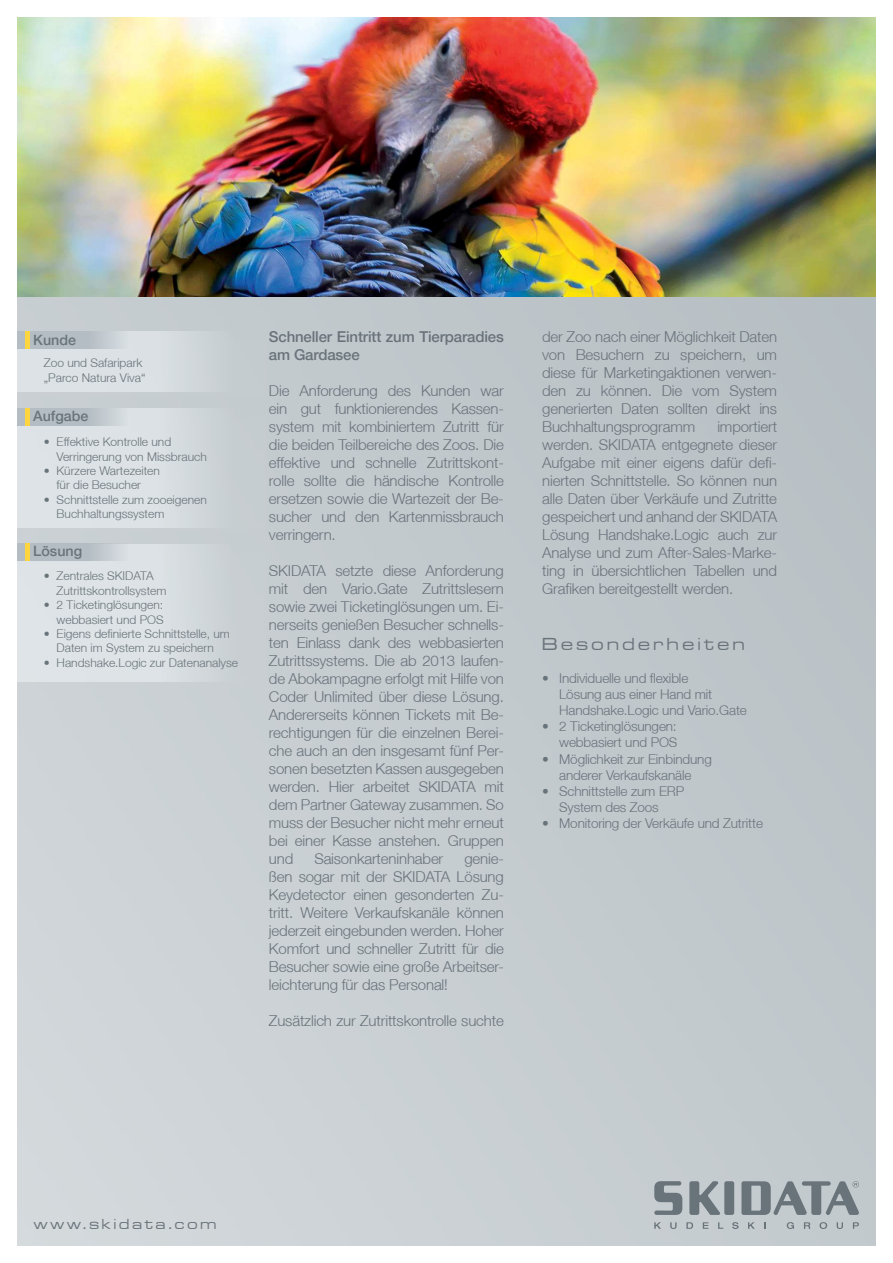
<style>
.page{position:relative;width:893px;height:1263px;background:#fff}
.page>*{position:absolute;margin:0;border:0;box-sizing:border-box;transform-origin:0 0}
.t1{font:18px "Microgramma D Medi Exte";letter-spacing:.2em;color:#69737a}
.t2{font:300 15px/18px "Helvetica Neue LT";letter-spacing:-.01em;color:#69737a;text-align:justify}
.t3{font:500 15px/18px "Helvetica Neue LT";letter-spacing:-.01em;color:#69737a}
.t4{font:15px "Microgramma D Medi Exte";letter-spacing:.2em;color:#69737a}
.t5{font:500 14.25px "Helvetica Neue LT";color:#69737a}
.t6{font:300 13.5px/16.2px "Helvetica Neue LT";letter-spacing:-.01em;color:#69737a}
.t7{font:300 12px/14.4px "Helvetica Neue LT";color:#69737a}
</style>
<div class="page">
<img style="left:17px;top:296px;width:859px;height:950px">
<img style="left:17px;top:17px;width:859px;height:279px">
<div style="left:13px;top:332px;width:261px;height:72px;background:#c6ccd0"></div>
<div style="left:12px;top:332px;width:250px;height:60px;background:linear-gradient(to right,#e3e9ec,#c8cfd2)"></div>
<div style="left:13px;top:544px;width:261px;height:149px;background:#c9cfd3"></div>
<div style="left:12px;top:544px;width:250px;height:137px;background:linear-gradient(to right,#e5eaed,#cbd1d5)"></div>
<div style="left:13px;top:409px;width:261px;height:130px;background:#c7ced1"></div>
<div style="left:12px;top:408px;width:250px;height:119px;background:linear-gradient(to right,#e4e9ed,#c9d0d3)"></div>
<div style="left:16px;top:332px;width:112px;height:17px;background:linear-gradient(to right,#aab4bb,#cad1d6)"></div>
<hr style="left:26px;top:332px;width:4px;height:17px;background:#ffd540">
<div style="left:16px;top:408px;width:112px;height:18px;background:linear-gradient(to right,#aab4bb,#cad1d6)"></div>
<hr style="left:26px;top:408px;width:4px;height:18px;background:#ffd540">
<div style="left:16px;top:543px;width:112px;height:18px;background:linear-gradient(to right,#aab4ba,#cbd2d6)"></div>
<hr style="left:26px;top:543px;width:4px;height:18px;background:#ffd540">
<svg style="left:654px;top:1222px;width:8px;height:7px"></svg>
<svg style="left:670px;top:1222px;width:7px;height:7px"></svg>
<svg style="left:686px;top:1222px;width:80px;height:7px"></svg>
<svg style="left:787px;top:1222px;width:7px;height:7px"></svg>
<svg style="left:804px;top:1222px;width:6px;height:7px"></svg>
<svg style="left:819px;top:1222px;width:8px;height:7px"></svg>
<svg style="left:837px;top:1222px;width:6px;height:7px"></svg>
<svg style="left:853px;top:1222px;width:6px;height:7px"></svg>
<svg style="left:649px;top:1181px;width:210px;height:34px;background:#949da2"></svg>
<div style="left:0;top:0;width:17px;height:1263px;background:#fff"></div>
<p class="t5" style="left:33px;top:334px;width:44px">Kunde</p>
<p class="t7" style="left:44px;top:357px;width:103px">Zoo und Safaripark „Parco Natura Viva“</p>
<p class="t5" style="left:33px;top:411px;width:57px">Aufgabe</p>
<p class="t7" style="left:57px;top:436px;width:152px;text-indent:-13px">• Effektive Kontrolle und<br>Verringerung von Missbrauch</p>
<p class="t7" style="left:44px;top:465px;width:118px;text-align:center">• Kürzere Wartezeiten für die Besucher</p>
<p class="t7" style="left:57px;top:493px;width:152px;text-indent:-13px">• Schnittstelle zum zooeigenen<br>Buchhaltungssystem</p>
<p class="t5" style="left:33px;top:545px;width:50px">Lösung</p>
<p class="t7" style="left:57px;top:570px;width:111px;text-indent:-13px">• Zentrales SKIDATA<br>Zutrittskontrollsystem</p>
<p class="t7" style="left:44px;top:599px;width:121px;text-align:right">• 2 Ticketinglösungen: webbasiert und POS</p>
<p class="t7" style="left:44px;top:628px;width:188px;text-align:center">• Eigens definierte Schnittstelle, um<br>Daten im System zu speichern</p>
<p class="t7" style="left:44px;top:656px;width:196px">• Handshake.Logic zur Datenanalyse</p>
<p class="t3" style="left:269px;top:329px;width:236px">Schneller Eintritt zum Tierparadies am Gardasee</p>
<p class="t2" style="left:269px;top:383px;width:236px">Die Anforderung des Kunden war ein gut funktionierendes Kassen&shy;system mit kombiniertem Zutritt für die beiden Teilbereiche des Zoos. Die effektive und schnelle Zutrittskont&shy;rolle sollte die händische Kontrolle ersetzen sowie die Wartezeit der Be&shy;sucher und den Kartenmissbrauch verringern.</p>
<p class="t2" style="left:269px;top:563px;width:236px">SKIDATA setzte diese Anforderung mit den Vario.Gate Zutrittslesern sowie zwei Ticketinglösungen um. Ei&shy;nerseits genießen Besucher schnells&shy;ten Einlass dank des webbasierten Zutrittssystems. Die ab 2013 laufen&shy;de Abokampagne erfolgt mit Hilfe von Coder Unlimited über diese Lösung.<br>Andererseits können Tickets mit Be&shy;rechtigungen für die einzelnen Berei&shy;che auch an den insgesamt fünf Per&shy;sonen besetzten Kassen ausgegeben werden. Hier arbeitet SKIDATA mit dem Partner Gateway zusammen. So muss der Besucher nicht mehr erneut bei einer Kasse anstehen. Gruppen und</p>
<p class="t2" style="left:314px;top:851px;width:131px">Saisonkarteninhaber</p>
<p class="t2" style="left:269px;top:851px;width:236px;text-indent:195px">genie&shy;ßen sogar mit der SKIDATA Lösung Keydetector einen gesonderten Zu&shy;tritt. Weitere Verkaufskanäle können jederzeit eingebunden werden. Hoher Komfort und schneller Zutritt für die Besucher sowie eine große Arbeitser&shy;leichterung für das Personal!</p>
<p class="t2" style="left:269px;top:1013px;width:236px">Zusätzlich zur Zutrittskontrolle suchte</p>
<p class="t2" style="left:542px;top:329px;width:236px">der Zoo nach einer Möglichkeit Daten von Besuchern zu speichern, um diese für Marketingaktionen verwen&shy;den zu können. Die vom System generierten Daten sollten direkt ins Buchhaltungsprogramm</p>
<p class="t2" style="left:542px;top:419px;width:236px;text-indent:175px">importiert werden. SKIDATA entgegnete dieser Aufgabe mit einer eigens dafür defi&shy;nierten Schnittstelle. So können nun alle Daten über Verkäufe und Zutritte gespeichert und anhand der SKIDATA Lösung Handshake.Logic auch zur Analyse und zum After-Sales-Marke&shy;ting in übersichtlichen Tabellen und Grafiken bereitgestellt werden.</p>
<p class="t1" style="left:542px;top:638px;width:204px">Besonderheiten</p>
<p class="t6" style="left:559px;top:671px;width:189px;text-indent:-17px">• Individuelle und flexible<br>Lösung aus einer Hand mit<br>Handshake.Logic und Vario.Gate</p>
<p class="t6" style="left:542px;top:719px;width:137px;text-align:right">• 2 Ticketinglösungen: webbasiert und POS</p>
<p class="t6" style="left:542px;top:752px;width:171px;text-align:center">• Möglichkeit zur Einbindung anderer Verkaufskanäle</p>
<p class="t6" style="left:559px;top:784px;width:127px;text-indent:-17px">• Schnittstelle zum ERP<br>System des Zoos</p>
<p class="t6" style="left:542px;top:817px;width:222px">• Monitoring der Verkäufe und Zutritte</p>
<p class="t4" style="left:34px;top:1219px;width:184px">www.skidata.com</p>
</div>
